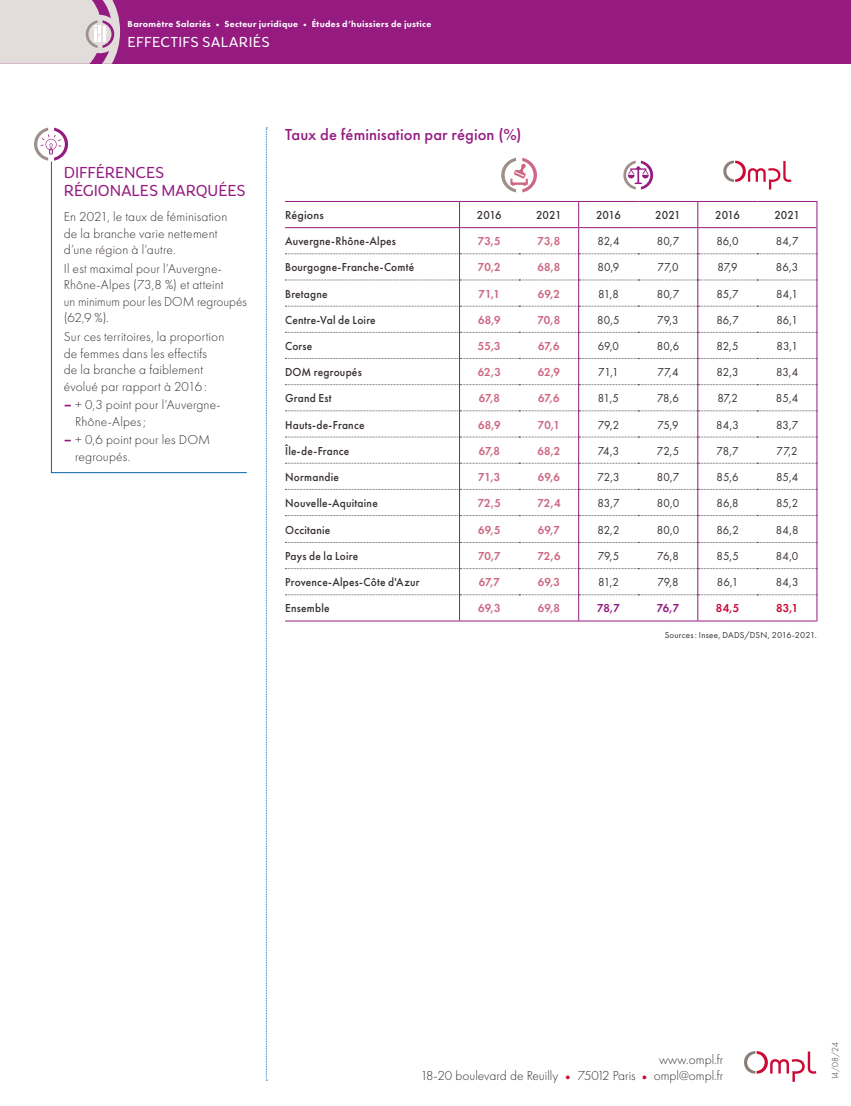
<style>
.page{position:relative;width:851px;height:1106px;background:#fff}
.page>*{position:absolute;margin:0;border:0;box-sizing:border-box;transform-origin:0 0}
.t1{font:500 16.5px "Futura PT";letter-spacing:.005em;color:#951b81}
.t2{font:300 16.5px/18px "Congenial";letter-spacing:-.01em;color:#951b81}
.t3{font:300 15px "Congenial";letter-spacing:.01em;color:#fff}
.t4{font:300 13.5px/16.5px "Futura PT";letter-spacing:.01em;color:#37302f}
.t5{font:500 12px "Futura PT";letter-spacing:.02em;color:#37302f;scale:.95 1}
.t6{font:12px "Futura PT";color:#37302f;scale:.95 1}
.t7{font:600 12px "Futura PT";color:#cd6884;scale:.95 1}
.t8{font:600 12px "Futura PT";color:#951b81;scale:.95 1}
.t9{font:600 12px "Futura PT";color:#cc0935;scale:.95 1}
.t10{font:500 12px "Futura PT";letter-spacing:.02em;color:#37302f}
.t11{font:800 9px "Futura PT";letter-spacing:.035em;color:#fff}
.t12{font:9px "Futura PT";letter-spacing:.02em;color:#37302f}
.t13{font:300 9px "Futura PT";color:#37302f}
.s1{font-weight:800;color:#951b81}
.s2{color:#cc0935}
</style>
<div class="page">
<div style="left:0;top:0;width:850px;height:64px;background:#951b81"></div>
<svg style="left:0;top:0;width:120px;height:64px;background:#dbcdd3"></svg>
<svg style="left:266px;top:128px;width:1px;height:952px"></svg>
<svg style="left:744px;top:1051px;width:72px;height:30px"></svg>
<hr style="left:285px;top:201px;width:174px;height:1px;background:#951b81">
<hr style="left:459px;top:201px;width:60px;height:1px;background:#951b81">
<hr style="left:519px;top:201px;width:59px;height:1px;background:#951b81">
<hr style="left:578px;top:201px;width:60px;height:1px;background:#951b81">
<hr style="left:638px;top:201px;width:59px;height:1px;background:#951b81">
<hr style="left:697px;top:201px;width:60px;height:1px;background:#951b81">
<hr style="left:757px;top:201px;width:60px;height:1px;background:#951b81">
<hr style="left:285px;top:620px;width:174px;height:1px;background:#951b81">
<hr style="left:459px;top:620px;width:60px;height:1px;background:#951b81">
<hr style="left:519px;top:620px;width:59px;height:1px;background:#951b81">
<hr style="left:578px;top:620px;width:60px;height:1px;background:#951b81">
<hr style="left:638px;top:620px;width:59px;height:1px;background:#951b81">
<hr style="left:697px;top:620px;width:60px;height:1px;background:#951b81">
<hr style="left:757px;top:620px;width:60px;height:1px;background:#951b81">
<svg style="left:285px;top:202px;width:532px;height:418px"></svg>
<svg style="left:501px;top:158px;width:36px;height:34px"></svg>
<svg style="left:623px;top:161px;width:30px;height:28px"></svg>
<svg style="left:723px;top:161px;width:68px;height:28px"></svg>
<svg style="left:34px;top:128px;width:34px;height:33px"></svg>
<svg style="left:51px;top:161px;width:196px;height:312px"></svg>
<p class="t11" style="left:128px;top:18px;width:305px">Baromètre Salariés • Secteur juridique • Études d’huissiers de justice</p>
<p class="t3" style="left:128px;top:33px;width:143px">EFFECTIFS SALARIÉS</p>
<p class="t2" style="left:64px;top:164px;width:183px">DIFFÉRENCES<br>RÉGIONALES MARQUÉES</p>
<p class="t4" style="left:64px;top:209px;width:165px">En 2021, le taux de féminisation de la branche varie nettement d’une région à l’autre.</p>
<p class="t4" style="left:64px;top:260px;width:184px">Il est maximal pour l’Auvergne-<br>Rhône-Alpes (73,8 %) et atteint<br>un minimum pour les DOM regroupés (62,9 %).</p>
<p class="t4" style="left:64px;top:328px;width:162px">Sur ces territoires, la proportion de femmes dans les effectifs<br>de la branche a faiblement évolué par rapport à 2016:</p>
<p class="t4" style="left:75px;top:396px;width:147px;text-indent:-11px"><span class="s1">–</span> + 0,3 point pour l’Auvergne-<br>Rhône-Alpes;</p>
<p class="t4" style="left:75px;top:432px;width:137px;text-indent:-11px"><span class="s1">–</span> + 0,6 point pour les DOM regroupés.</p>
<p class="t1" style="left:285px;top:125px;width:238px">Taux de féminisation par région (%)</p>
<p class="t10" style="left:285px;top:208px;width:40px">Régions</p>
<p class="t5" style="left:477px;top:208px;width:28px">2016</p>
<p class="t5" style="left:536px;top:208px;width:28px">2021</p>
<p class="t5" style="left:596px;top:208px;width:28px">2016</p>
<p class="t5" style="left:655px;top:208px;width:28px">2021</p>
<p class="t5" style="left:715px;top:208px;width:28px">2016</p>
<p class="t5" style="left:774px;top:208px;width:28px">2021</p>
<p class="t5" style="left:285px;top:234px;width:118px">Auvergne-Rhône-Alpes</p>
<p class="t7" style="left:478px;top:234px;width:26px">73,5</p>
<p class="t7" style="left:537px;top:234px;width:25px">73,8</p>
<p class="t6" style="left:597px;top:234px;width:25px">82,4</p>
<p class="t6" style="left:656px;top:234px;width:25px">80,7</p>
<p class="t6" style="left:716px;top:234px;width:25px">86,0</p>
<p class="t6" style="left:775px;top:234px;width:25px">84,7</p>
<p class="t5" style="left:285px;top:260px;width:137px">Bourgogne-Franche-Comté</p>
<p class="t7" style="left:478px;top:260px;width:25px">70,2</p>
<p class="t7" style="left:537px;top:260px;width:26px">68,8</p>
<p class="t6" style="left:597px;top:260px;width:24px">80,9</p>
<p class="t6" style="left:657px;top:260px;width:24px">77,0</p>
<p class="t6" style="left:717px;top:260px;width:23px">87,9</p>
<p class="t6" style="left:775px;top:260px;width:25px">86,3</p>
<p class="t5" style="left:285px;top:286px;width:46px">Bretagne</p>
<p class="t7" style="left:478px;top:286px;width:24px">71,1</p>
<p class="t7" style="left:537px;top:286px;width:25px">69,2</p>
<p class="t6" style="left:598px;top:286px;width:23px">81,8</p>
<p class="t6" style="left:656px;top:286px;width:25px">80,7</p>
<p class="t6" style="left:716px;top:286px;width:25px">85,7</p>
<p class="t6" style="left:776px;top:286px;width:24px">84,1</p>
<p class="t5" style="left:285px;top:312px;width:97px">Centre-Val de Loire</p>
<p class="t7" style="left:478px;top:312px;width:25px">68,9</p>
<p class="t7" style="left:537px;top:312px;width:25px">70,8</p>
<p class="t6" style="left:597px;top:313px;width:25px">80,5</p>
<p class="t6" style="left:657px;top:313px;width:24px">79,3</p>
<p class="t6" style="left:716px;top:313px;width:25px">86,7</p>
<p class="t6" style="left:776px;top:313px;width:24px">86,1</p>
<p class="t5" style="left:285px;top:339px;width:30px">Corse</p>
<p class="t7" style="left:478px;top:338px;width:25px">55,3</p>
<p class="t7" style="left:538px;top:338px;width:24px">67,6</p>
<p class="t6" style="left:597px;top:339px;width:24px">69,0</p>
<p class="t6" style="left:656px;top:339px;width:25px">80,6</p>
<p class="t6" style="left:716px;top:339px;width:25px">82,5</p>
<p class="t6" style="left:776px;top:339px;width:24px">83,1</p>
<p class="t5" style="left:285px;top:365px;width:82px">DOM regroupés</p>
<p class="t7" style="left:477px;top:364px;width:26px">62,3</p>
<p class="t7" style="left:537px;top:364px;width:25px">62,9</p>
<p class="t6" style="left:598px;top:365px;width:23px">71,1</p>
<p class="t6" style="left:657px;top:365px;width:24px">77,4</p>
<p class="t6" style="left:716px;top:365px;width:25px">82,3</p>
<p class="t6" style="left:775px;top:365px;width:25px">83,4</p>
<p class="t5" style="left:285px;top:391px;width:50px">Grand Est</p>
<p class="t7" style="left:478px;top:391px;width:24px">67,8</p>
<p class="t7" style="left:538px;top:391px;width:24px">67,6</p>
<p class="t6" style="left:598px;top:391px;width:24px">81,5</p>
<p class="t6" style="left:657px;top:391px;width:25px">78,6</p>
<p class="t6" style="left:717px;top:391px;width:23px">87,2</p>
<p class="t6" style="left:775px;top:391px;width:25px">85,4</p>
<p class="t5" style="left:285px;top:417px;width:85px">Hauts-de-France</p>
<p class="t7" style="left:478px;top:417px;width:25px">68,9</p>
<p class="t7" style="left:538px;top:417px;width:24px">70,1</p>
<p class="t6" style="left:597px;top:417px;width:24px">79,2</p>
<p class="t6" style="left:657px;top:417px;width:24px">75,9</p>
<p class="t6" style="left:716px;top:417px;width:25px">84,3</p>
<p class="t6" style="left:776px;top:417px;width:25px">83,7</p>
<p class="t5" style="left:285px;top:443px;width:69px">Île-de-France</p>
<p class="t7" style="left:478px;top:443px;width:24px">67,8</p>
<p class="t7" style="left:537px;top:443px;width:26px">68,2</p>
<p class="t6" style="left:597px;top:443px;width:24px">74,3</p>
<p class="t6" style="left:656px;top:443px;width:25px">72,5</p>
<p class="t6" style="left:716px;top:443px;width:25px">78,7</p>
<p class="t6" style="left:776px;top:443px;width:24px">77,2</p>
<p class="t5" style="left:285px;top:469px;width:58px">Normandie</p>
<p class="t7" style="left:478px;top:469px;width:25px">71,3</p>
<p class="t7" style="left:537px;top:469px;width:25px">69,6</p>
<p class="t6" style="left:597px;top:470px;width:25px">72,3</p>
<p class="t6" style="left:656px;top:470px;width:25px">80,7</p>
<p class="t6" style="left:716px;top:470px;width:25px">85,6</p>
<p class="t6" style="left:775px;top:470px;width:25px">85,4</p>
<p class="t5" style="left:285px;top:496px;width:99px">Nouvelle-Aquitaine</p>
<p class="t7" style="left:477px;top:495px;width:26px">72,5</p>
<p class="t7" style="left:537px;top:495px;width:26px">72,4</p>
<p class="t6" style="left:597px;top:496px;width:25px">83,7</p>
<p class="t6" style="left:656px;top:496px;width:25px">80,0</p>
<p class="t6" style="left:716px;top:496px;width:25px">86,8</p>
<p class="t6" style="left:776px;top:496px;width:25px">85,2</p>
<p class="t5" style="left:285px;top:522px;width:49px">Occitanie</p>
<p class="t7" style="left:478px;top:522px;width:25px">69,5</p>
<p class="t7" style="left:537px;top:522px;width:25px">69,7</p>
<p class="t6" style="left:597px;top:522px;width:25px">82,2</p>
<p class="t6" style="left:656px;top:522px;width:25px">80,0</p>
<p class="t6" style="left:716px;top:522px;width:25px">86,2</p>
<p class="t6" style="left:775px;top:522px;width:25px">84,8</p>
<p class="t5" style="left:285px;top:549px;width:78px">Pays de la Loire</p>
<p class="t7" style="left:478px;top:548px;width:25px">70,7</p>
<p class="t7" style="left:537px;top:548px;width:26px">72,6</p>
<p class="t6" style="left:597px;top:549px;width:24px">79,5</p>
<p class="t6" style="left:657px;top:549px;width:24px">76,8</p>
<p class="t6" style="left:716px;top:549px;width:25px">85,5</p>
<p class="t6" style="left:775px;top:549px;width:25px">84,0</p>
<p class="t5" style="left:285px;top:575px;width:143px">Provence-Alpes-Côte d'Azur</p>
<p class="t7" style="left:478px;top:575px;width:24px">67,7</p>
<p class="t7" style="left:537px;top:575px;width:25px">69,3</p>
<p class="t6" style="left:598px;top:575px;width:24px">81,2</p>
<p class="t6" style="left:657px;top:575px;width:24px">79,8</p>
<p class="t6" style="left:716px;top:575px;width:24px">86,1</p>
<p class="t6" style="left:775px;top:575px;width:25px">84,3</p>
<p class="t5" style="left:285px;top:601px;width:48px">Ensemble</p>
<p class="t7" style="left:478px;top:601px;width:25px">69,3</p>
<p class="t7" style="left:538px;top:601px;width:25px">69,8</p>
<p class="t8" style="left:597px;top:601px;width:25px">78,7</p>
<p class="t8" style="left:656px;top:601px;width:25px">76,7</p>
<p class="t9" style="left:715px;top:601px;width:26px">84,5</p>
<p class="t9" style="left:776px;top:601px;width:25px">83,1</p>
<p class="t12" style="left:664px;top:629px;width:154px">Sources: Insee, DADS/DSN, 2016-2021.</p>
<p class="t4" style="left:420px;top:1051px;width:304px;text-align:right">www.ompl.fr<br>18-20 boulevard de Reuilly <span class="s2">•</span> 75012 Paris <span class="s2">•</span> ompl@ompl.fr</p>
<p class="t13" style="left:830px;top:1080px;width:40px;rotate:-90deg">14/08/24</p>
</div>
